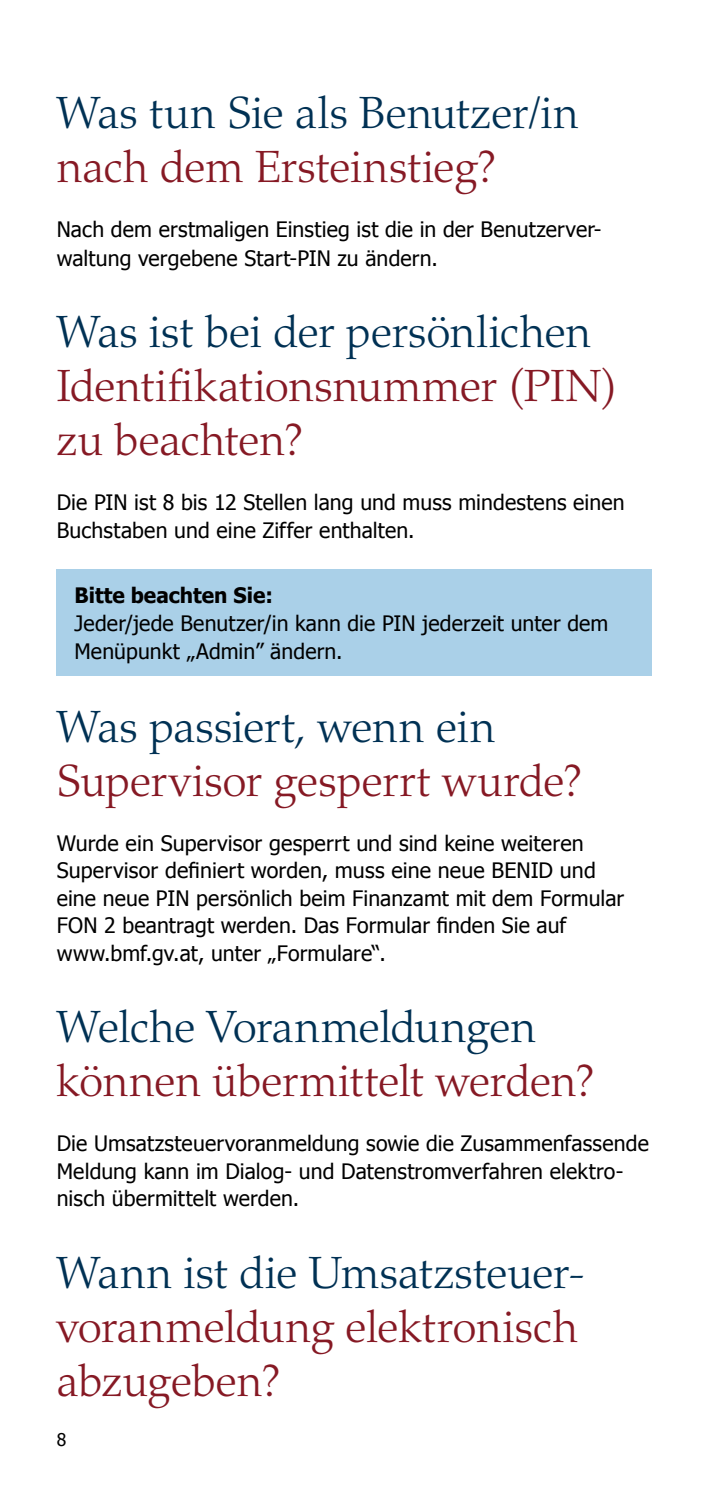
<style>
.page{position:relative;width:709px;height:1489px;background:#fff}
.page>*{position:absolute;margin:0;border:0;box-sizing:border-box;transform-origin:0 0}
.t1{font:300 45px/54px "Palatino LT Std";letter-spacing:-.005em;color:#861924}
.t2{font:300 45px "Palatino LT Std";letter-spacing:-.005em;color:#003154}
.t3{font:21.25px/27.5px "Tahoma";letter-spacing:.005em;color:#000}
.t4{font:700 21.25px "Tahoma";color:#000}
.t5{font:17.5px "Tahoma";color:#000}
</style>
<div class="page">
<div style="left:57px;top:569px;width:595px;height:107px;background:#aad0e8"></div>
<h1 class="t2" style="left:57px;top:87px;width:523px">Was tun Sie als Benutzer/in</h1>
<h1 class="t1" style="left:57px;top:141px;width:441px">nach dem Ersteinstieg?</h1>
<p class="t3" style="left:57px;top:215px;width:546px;line-height:28.2px">Nach dem erstmaligen Einstieg ist die in der Benutzerver&shy;waltung vergebene Start-PIN zu ändern.</p>
<h1 class="t2" style="left:57px;top:306px;width:536px">Was ist bei der persönlichen</h1>
<h1 class="t1" style="left:57px;top:360px;width:562px">Identifikationsnummer (PIN) zu beachten?</h1>
<p class="t3" style="left:57px;top:488px;width:569px">Die PIN ist 8 bis 12 Stellen lang und muss mindestens einen<br>Buchstaben und eine Ziffer enthalten.</p>
<p class="t4" style="left:74px;top:581px;width:200px">Bitte beachten Sie:</p>
<p class="t3" style="left:74px;top:608px;width:535px">Jeder/jede Benutzer/in kann die PIN jederzeit unter dem<br>Menüpunkt „Admin” ändern.</p>
<h1 class="t2" style="left:57px;top:700px;width:440px">Was passiert, wenn ein</h1>
<h1 class="t1" style="left:57px;top:754px;width:527px">Supervisor gesperrt wurde?</h1>
<p class="t3" style="left:57px;top:828px;width:569px">Wurde ein Supervisor gesperrt und sind keine weiteren Supervisor definiert worden, muss eine neue BENID und eine neue PIN persönlich beim Finanzamt mit dem Formular FON 2 beantragt werden. Das Formular finden Sie auf www.bmf.gv.at, unter „Formulare“.</p>
<h1 class="t2" style="left:57px;top:1000px;width:481px">Welche Voranmeldungen</h1>
<h1 class="t1" style="left:57px;top:1054px;width:540px">können übermittelt werden?</h1>
<p class="t3" style="left:57px;top:1128px;width:593px">Die Umsatzsteuervoranmeldung sowie die Zusammenfassende<br>Meldung kann im Dialog- und Datenstromverfahren elektro&shy;nisch übermittelt werden.</p>
<h1 class="t2" style="left:57px;top:1246px;width:531px">Wann ist die Umsatzsteuer-</h1>
<h1 class="t1" style="left:57px;top:1300px;width:523px">voranmeldung elektronisch abzugeben?</h1>
<p class="t5" style="left:57px;top:1427px;width:11px">8</p>
</div>
